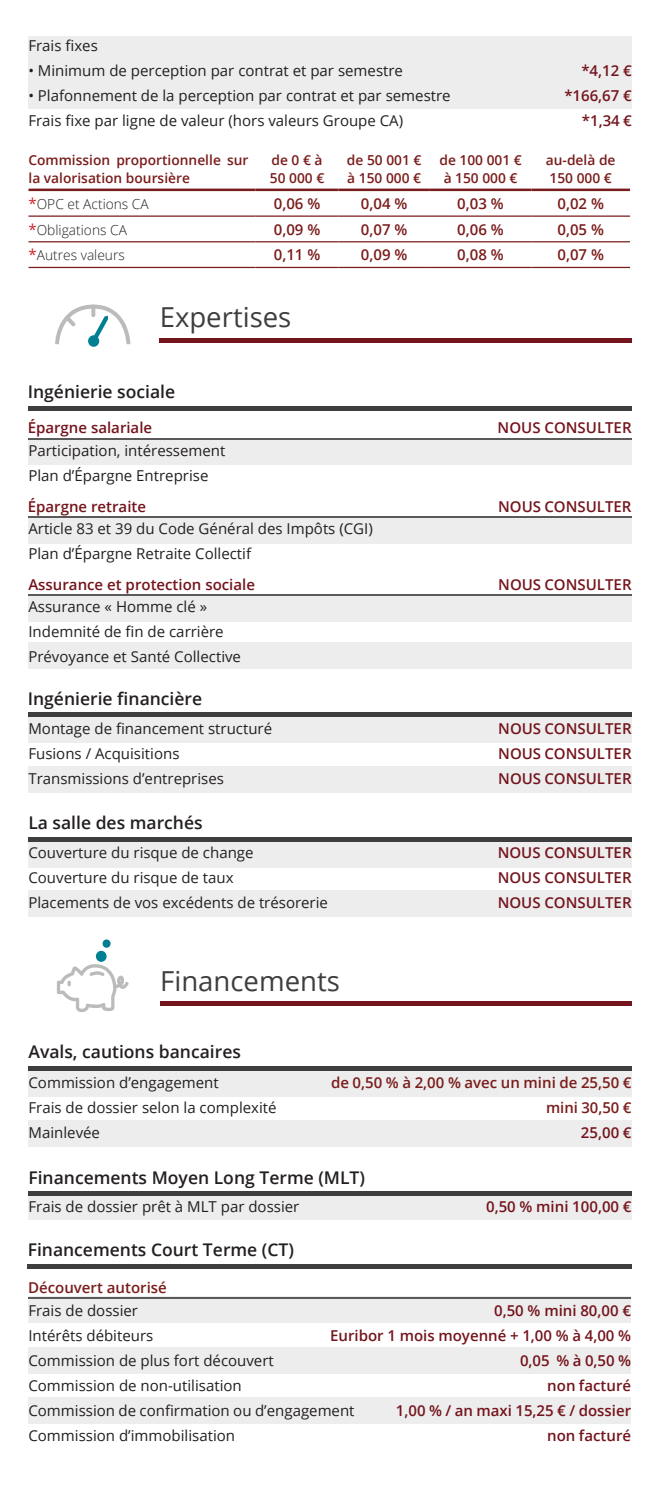
<style>
.page{position:relative;width:660px;height:1489px;background:#fff}
.page>*{position:absolute;margin:0;border:0;box-sizing:border-box;transform-origin:0 0}
.t1{font:27.5px "Open Sans";color:#3e3e3e}
.t2{font:600 17.5px "Open Sans";color:#231f20}
.t3{font:15px "Open Sans";color:#231f20}
.t4{font:600 15px "Open Sans";color:#74141c}
.t5{font:600 15px "Open Sans";color:#7a1c1b}
.t6{font:600 13.75px/17.5px "Open Sans";color:#7a1c1b}
.t7{font:300 13.75px "Open Sans";color:#231f20}
.s1{font-weight:400;font-size:15px;color:#d1232a}
</style>
<div class="page">
<div style="left:28px;top:1120px;width:603px;height:26px;background:#ededed"></div>
<div style="left:28px;top:1397px;width:602px;height:26px;background:#ededed"></div>
<div style="left:28px;top:1347px;width:602px;height:26px;background:#ededed"></div>
<div style="left:28px;top:1296px;width:602px;height:26px;background:#ededed"></div>
<div style="left:28px;top:1192px;width:603px;height:26px;background:#ededed"></div>
<div style="left:28px;top:37px;width:603px;height:72px;background:#ededed"></div>
<div style="left:28px;top:1070px;width:603px;height:26px;background:#ededed"></div>
<div style="left:28px;top:890px;width:603px;height:26px;background:#ededed"></div>
<div style="left:28px;top:841px;width:603px;height:26px;background:#ededed"></div>
<div style="left:28px;top:766px;width:603px;height:26px;background:#ededed"></div>
<div style="left:28px;top:716px;width:603px;height:26px;background:#ededed"></div>
<div style="left:28px;top:642px;width:603px;height:26px;background:#ededed"></div>
<div style="left:28px;top:595px;width:603px;height:26px;background:#ededed"></div>
<div style="left:28px;top:517px;width:603px;height:26px;background:#ededed"></div>
<div style="left:28px;top:439px;width:603px;height:26px;background:#ededed"></div>
<hr style="left:159px;top:338px;width:472px;height:4px;background:#74141c">
<div style="left:28px;top:406px;width:603px;height:5px;background:#3e3e3e"></div>
<div style="left:28px;top:712px;width:603px;height:5px;background:#3e3e3e"></div>
<hr style="left:28px;top:837px;width:603px;height:4px;background:#3e3e3e">
<hr style="left:28px;top:437px;width:603px;height:2px;background:#5a5a5a">
<hr style="left:28px;top:516px;width:603px;height:2px;background:#5a5a5a">
<hr style="left:28px;top:593px;width:603px;height:2px;background:#5a5a5a">
<hr style="left:160px;top:1001px;width:471px;height:4px;background:#74141c">
<div style="left:96px;top:950px;width:10px;height:11px;background:#007e92;border-radius:50%"></div>
<div style="left:102px;top:939px;width:8px;height:8px;background:#007e92;border-radius:50%"></div>
<svg style="left:57px;top:964px;width:72px;height:48px"></svg>
<svg style="left:88px;top:335px;width:11px;height:12px"></svg>
<svg style="left:55px;top:304px;width:75px;height:40px"></svg>
<svg style="left:91px;top:304px;width:4px;height:13px"></svg>
<hr style="left:28px;top:1191px;width:603px;height:4px;background:#3e3e3e">
<div style="left:28px;top:1263px;width:603px;height:5px;background:#3e3e3e"></div>
<hr style="left:28px;top:1296px;width:602px;height:2px;background:#5a5a5a">
<hr style="left:28px;top:1066px;width:603px;height:4px;background:#3e3e3e">
<hr style="left:28px;top:215px;width:227px;height:2px;background:#7a1c1b">
<hr style="left:255px;top:215px;width:83px;height:2px;background:#7a1c1b">
<hr style="left:338px;top:215px;width:91px;height:2px;background:#7a1c1b">
<hr style="left:429px;top:215px;width:102px;height:2px;background:#7a1c1b">
<hr style="left:531px;top:215px;width:98px;height:2px;background:#7a1c1b">
<hr style="left:28px;top:241px;width:227px;height:1px;background:#7a1c1b">
<hr style="left:255px;top:241px;width:83px;height:1px;background:#7a1c1b">
<hr style="left:338px;top:241px;width:91px;height:1px;background:#7a1c1b">
<hr style="left:429px;top:241px;width:102px;height:1px;background:#7a1c1b">
<hr style="left:531px;top:241px;width:98px;height:1px;background:#7a1c1b">
<hr style="left:28px;top:267px;width:227px;height:1px;background:#7a1c1b">
<hr style="left:255px;top:267px;width:83px;height:1px;background:#7a1c1b">
<hr style="left:338px;top:267px;width:91px;height:1px;background:#7a1c1b">
<hr style="left:429px;top:267px;width:102px;height:1px;background:#7a1c1b">
<hr style="left:531px;top:267px;width:98px;height:1px;background:#7a1c1b">
<hr style="left:28px;top:188px;width:227px;height:3px;background:#7a1c1b">
<hr style="left:255px;top:188px;width:83px;height:3px;background:#7a1c1b">
<hr style="left:338px;top:188px;width:91px;height:3px;background:#7a1c1b">
<hr style="left:429px;top:188px;width:102px;height:3px;background:#7a1c1b">
<hr style="left:531px;top:188px;width:98px;height:3px;background:#7a1c1b">
<p class="t3" style="left:28px;top:35px;width:71px">Frais fixes</p>
<p class="t3" style="left:28px;top:60px;width:376px">• Minimum de perception par contrat et par semestre</p>
<p class="t4" style="left:581px;top:60px;width:52px">*4,12 €</p>
<p class="t3" style="left:28px;top:85px;width:423px">• Plafonnement de la perception par contrat et par semestre</p>
<p class="t4" style="left:564px;top:85px;width:69px">*166,67 €</p>
<p class="t3" style="left:28px;top:110px;width:376px">Frais fixe par ligne de valeur (hors valeurs Groupe CA)</p>
<p class="t4" style="left:581px;top:110px;width:51px">*1,34 €</p>
<p class="t6" style="left:28px;top:151px;width:221px">Commission proportionnelle sur la valorisation boursière</p>
<p class="t6" style="left:271px;top:151px;width:53px">de 0 € à</p>
<p class="t6" style="left:269px;top:169px;width:56px">50 000 €</p>
<p class="t6" style="left:346px;top:151px;width:76px">de 50 001 €</p>
<p class="t6" style="left:347px;top:169px;width:75px">à 150 000 €</p>
<p class="t6" style="left:439px;top:151px;width:84px">de 100 001 €</p>
<p class="t6" style="left:443px;top:169px;width:75px">à 150 000 €</p>
<p class="t6" style="left:545px;top:151px;width:71px">au-delà de</p>
<p class="t6" style="left:549px;top:169px;width:64px">150 000 €</p>
<p class="t7" style="left:28px;top:195px;width:122px"><span class="s1">*</span>OPC et Actions CA</p>
<p class="t5" style="left:273px;top:193px;width:48px">0,06 %</p>
<p class="t5" style="left:360px;top:193px;width:48px">0,04 %</p>
<p class="t5" style="left:457px;top:193px;width:48px">0,03 %</p>
<p class="t5" style="left:557px;top:193px;width:48px">0,02 %</p>
<p class="t7" style="left:28px;top:220px;width:100px"><span class="s1">*</span>Obligations CA</p>
<p class="t5" style="left:273px;top:219px;width:48px">0,09 %</p>
<p class="t5" style="left:360px;top:219px;width:48px">0,07 %</p>
<p class="t5" style="left:457px;top:219px;width:48px">0,06 %</p>
<p class="t5" style="left:557px;top:219px;width:48px">0,05 %</p>
<p class="t7" style="left:28px;top:246px;width:98px"><span class="s1">*</span>Autres valeurs</p>
<p class="t5" style="left:273px;top:244px;width:48px">0,11 %</p>
<p class="t5" style="left:360px;top:244px;width:48px">0,09 %</p>
<p class="t5" style="left:457px;top:244px;width:48px">0,08 %</p>
<p class="t5" style="left:557px;top:244px;width:48px">0,07 %</p>
<p class="t1" style="left:159px;top:298px;width:133px">Expertises</p>
<p class="t2" style="left:28px;top:380px;width:149px">Ingénierie sociale</p>
<p class="t4" style="left:28px;top:418px;width:126px">Épargne salariale</p>
<p class="t4" style="left:497px;top:418px;width:135px">NOUS CONSULTER</p>
<p class="t3" style="left:28px;top:440px;width:198px">Participation, intéressement</p>
<p class="t3" style="left:28px;top:465px;width:181px">Plan d’Épargne Entreprise</p>
<p class="t4" style="left:28px;top:496px;width:120px">Épargne retraite</p>
<p class="t4" style="left:497px;top:496px;width:135px">NOUS CONSULTER</p>
<p class="t3" style="left:28px;top:518px;width:345px">Article 83 et 39 du Code Général des Impôts (CGI)</p>
<p class="t3" style="left:28px;top:543px;width:224px">Plan d’Épargne Retraite Collectif</p>
<p class="t4" style="left:28px;top:573px;width:228px">Assurance et protection sociale</p>
<p class="t4" style="left:498px;top:573px;width:135px">NOUS CONSULTER</p>
<p class="t3" style="left:28px;top:596px;width:180px">Assurance « Homme clé »</p>
<p class="t3" style="left:28px;top:621px;width:197px">Indemnité de fin de carrière</p>
<p class="t3" style="left:28px;top:646px;width:214px">Prévoyance et Santé Collective</p>
<p class="t2" style="left:28px;top:686px;width:176px">Ingénierie financière</p>
<p class="t3" style="left:28px;top:718px;width:245px">Montage de financement structuré</p>
<p class="t4" style="left:498px;top:718px;width:135px">NOUS CONSULTER</p>
<p class="t3" style="left:28px;top:743px;width:152px">Fusions / Acquisitions</p>
<p class="t4" style="left:498px;top:743px;width:135px">NOUS CONSULTER</p>
<p class="t3" style="left:28px;top:768px;width:197px">Transmissions d’entreprises</p>
<p class="t4" style="left:498px;top:768px;width:135px">NOUS CONSULTER</p>
<p class="t2" style="left:28px;top:810px;width:176px">La salle des marchés</p>
<p class="t3" style="left:28px;top:842px;width:226px">Couverture du risque de change</p>
<p class="t4" style="left:497px;top:842px;width:135px">NOUS CONSULTER</p>
<p class="t3" style="left:28px;top:867px;width:207px">Couverture du risque de taux</p>
<p class="t4" style="left:497px;top:867px;width:135px">NOUS CONSULTER</p>
<p class="t3" style="left:28px;top:892px;width:301px">Placements de vos excédents de trésorerie</p>
<p class="t4" style="left:497px;top:892px;width:135px">NOUS CONSULTER</p>
<p class="t1" style="left:160px;top:961px;width:181px">Financements</p>
<p class="t2" style="left:28px;top:1040px;width:214px">Avals, cautions bancaires</p>
<p class="t3" style="left:28px;top:1072px;width:191px">Commission d’engagement</p>
<p class="t5" style="left:331px;top:1072px;width:302px">de 0,50 % à 2,00 % avec un mini de 25,50 €</p>
<p class="t3" style="left:28px;top:1097px;width:249px">Frais de dossier selon la complexité</p>
<p class="t5" style="left:545px;top:1097px;width:87px">mini 30,50 €</p>
<p class="t3" style="left:28px;top:1122px;width:73px">Mainlevée</p>
<p class="t4" style="left:580px;top:1122px;width:52px">25,00 €</p>
<p class="t2" style="left:28px;top:1165px;width:338px">Financements Moyen Long Terme (MLT)</p>
<p class="t3" style="left:28px;top:1196px;width:272px">Frais de dossier prêt à MLT par dossier</p>
<p class="t4" style="left:485px;top:1196px;width:147px">0,50 % mini 100,00 €</p>
<p class="t2" style="left:28px;top:1237px;width:268px">Financements Court Terme (CT)</p>
<p class="t5" style="left:28px;top:1277px;width:140px">Découvert autorisé</p>
<p class="t3" style="left:28px;top:1299px;width:111px">Frais de dossier</p>
<p class="t4" style="left:493px;top:1299px;width:138px">0,50 % mini 80,00 €</p>
<p class="t3" style="left:28px;top:1324px;width:126px">Intérêts débiteurs</p>
<p class="t4" style="left:330px;top:1324px;width:302px">Euribor 1 mois moyenné + 1,00 % à 4,00 %</p>
<p class="t3" style="left:28px;top:1349px;width:247px">Commission de plus fort découvert</p>
<p class="t4" style="left:519px;top:1349px;width:112px">0,05 % à 0,50 %</p>
<p class="t3" style="left:28px;top:1374px;width:215px">Commission de non-utilisation</p>
<p class="t4" style="left:547px;top:1374px;width:85px">non facturé</p>
<p class="t3" style="left:28px;top:1399px;width:327px">Commission de confirmation ou d’engagement</p>
<p class="t4" style="left:395px;top:1399px;width:236px">1,00 % / an maxi 15,25 € / dossier</p>
<p class="t3" style="left:28px;top:1424px;width:208px">Commission d’immobilisation</p>
<p class="t4" style="left:546px;top:1424px;width:85px">non facturé</p>
</div>
